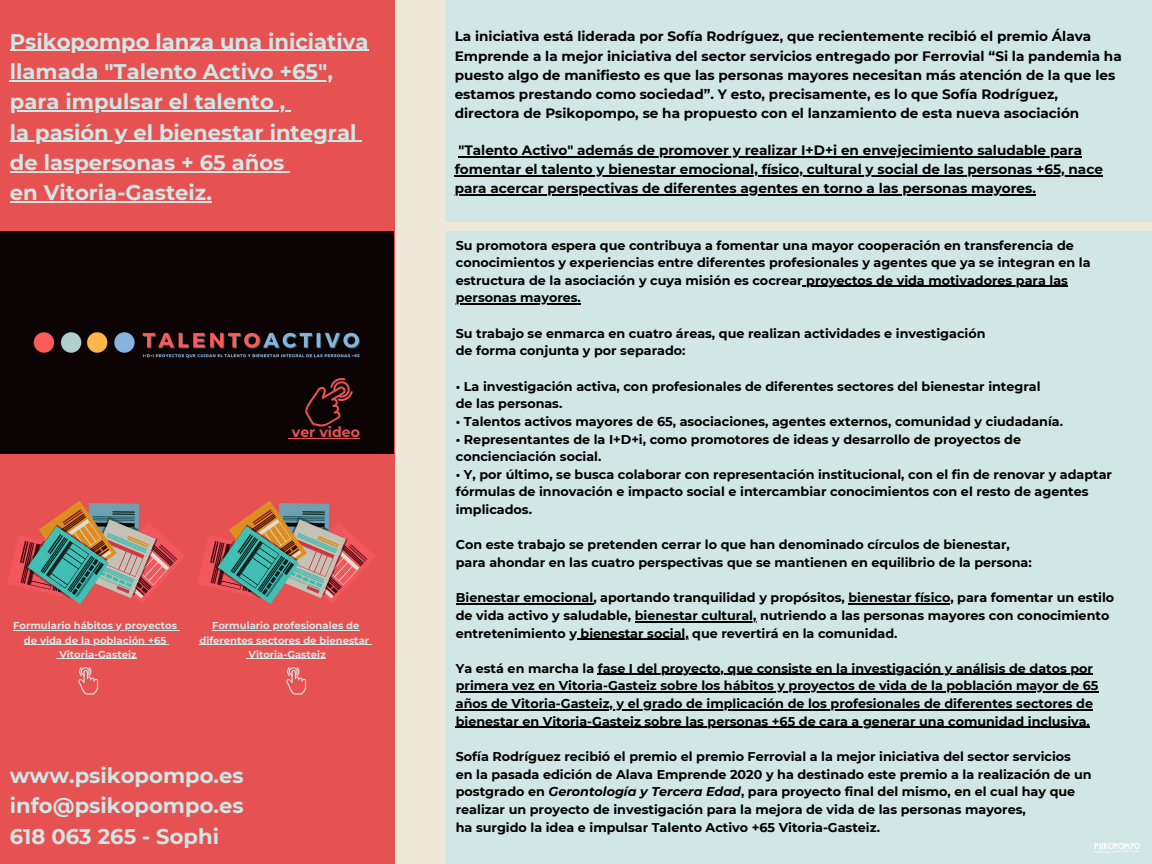
<style>
.page{position:relative;width:1152px;height:864px;background:#efe7d8}
.page>*{position:absolute;margin:0;border:0;box-sizing:border-box;transform-origin:0 0}
.t1{font:700 21.15px/30.3px "Montserrat";color:#d0e7e6}
.t2{font:700 14.1px "Montserrat";color:#e65252}
.t3{font:700 13.65px/19.2px "Montserrat";color:#000}
.t4{font:700 12.75px/17.7px "Montserrat";color:#000}
.t5{font:700 10.05px/14.4px "Montserrat";color:#d0e7e6;text-align:center}
.s1{font-style:italic}
</style>
<div class="page">
<div style="left:0;top:0;width:394px;height:864px;background:#e65252"></div>
<div style="left:445px;top:55px;width:707px;height:166px;background:#d0e7e6"></div>
<div style="left:445px;top:0;width:707px;height:65px;background:#d0e7e6"></div>
<div style="left:445px;top:232px;width:707px;height:632px;background:#d0e7e6"></div>
<hr style="left:803px;top:286px;width:265px;height:1px;background:#000">
<hr style="left:456px;top:304px;width:125px;height:1px;background:#000">
<hr style="left:456px;top:603px;width:137px;height:1px;background:#000">
<hr style="left:848px;top:603px;width:102px;height:1px;background:#000">
<hr style="left:635px;top:621px;width:121px;height:1px;background:#000">
<hr style="left:577px;top:639px;width:112px;height:1px;background:#000">
<hr style="left:598px;top:674px;width:495px;height:1px;background:#000">
<hr style="left:456px;top:692px;width:642px;height:1px;background:#000">
<hr style="left:456px;top:709px;width:637px;height:1px;background:#000">
<hr style="left:456px;top:727px;width:634px;height:1px;background:#000">
<img style="left:1094px;top:843px;width:46px;height:10px">
<div style="left:0;top:232px;width:394px;height:221px;background:#0c0404"></div>
<hr style="left:459px;top:156px;width:623px;height:1px;background:#000">
<hr style="left:455px;top:175px;width:648px;height:1px;background:#000">
<hr style="left:455px;top:194px;width:581px;height:2px;background:#000">
<svg style="left:298px;top:374px;width:59px;height:58px;background:#290e0e"></svg>
<svg style="left:8px;top:501px;width:177px;height:103px"></svg>
<hr style="left:10px;top:50px;width:358px;height:1px;background:#d0e7e6">
<hr style="left:10px;top:80px;width:323px;height:1px;background:#d0e7e6">
<hr style="left:10px;top:110px;width:275px;height:2px;background:#d0e7e6">
<svg style="left:285px;top:110px;width:6px;height:2px"></svg>
<hr style="left:10px;top:141px;width:346px;height:1px;background:#d0e7e6">
<hr style="left:10px;top:171px;width:274px;height:1px;background:#d0e7e6">
<hr style="left:10px;top:202px;width:202px;height:1px;background:#d0e7e6">
<hr style="left:292px;top:438px;width:68px;height:1px;background:#e65252">
<svg style="left:198px;top:501px;width:177px;height:103px"></svg>
<hr style="left:13px;top:630px;width:164px;height:1px;background:#d0e7e6">
<hr style="left:24px;top:644px;width:142px;height:1px;background:#d0e7e6">
<hr style="left:59px;top:659px;width:78px;height:1px;background:#d0e7e6">
<hr style="left:212px;top:630px;width:147px;height:1px;background:#d0e7e6">
<hr style="left:199px;top:644px;width:170px;height:1px;background:#d0e7e6">
<hr style="left:249px;top:659px;width:77px;height:1px;background:#d0e7e6">
<svg style="left:78px;top:667px;width:20px;height:28px"></svg>
<svg style="left:286px;top:667px;width:20px;height:28px"></svg>
<p class="t1" style="left:10px;top:26px;width:360px">Psikopompo lanza una iniciativa llamada "Talento Activo +65", para impulsar el talento ,</p>
<p class="t1" style="left:10px;top:117px;width:348px">la pasión y el bienestar integral</p>
<p class="t1" style="left:10px;top:147px;width:276px">de laspersonas + 65 años</p>
<p class="t1" style="left:10px;top:178px;width:203px">en Vitoria-Gasteiz.</p>
<p class="t2" style="left:292px;top:423px;width:70px">ver video</p>
<p class="t5" style="left:13px;top:618px;width:165px">Formulario hábitos y proyectos</p>
<p class="t5" style="left:24px;top:633px;width:144px">de vida de la población +65</p>
<p class="t5" style="left:59px;top:647px;width:79px">Vitoria-Gasteiz</p>
<p class="t5" style="left:199px;top:618px;width:171px">Formulario profesionales de diferentes sectores de bienestar</p>
<p class="t5" style="left:249px;top:647px;width:79px">Vitoria-Gasteiz</p>
<p class="t1" style="left:10px;top:760px;width:235px">www.psikopompo.es</p>
<p class="t1" style="left:10px;top:791px;width:235px">info@psikopompo.es</p>
<p class="t1" style="left:10px;top:821px;width:211px">618 063 265 - Sophi</p>
<p class="t3" style="left:455px;top:27px;width:669px">La iniciativa está liderada por Sofía Rodríguez, que recientemente recibió el premio Álava Emprende a la mejor iniciativa del sector servicios entregado por Ferrovial “Si la pandemia ha puesto algo de manifiesto es que las personas mayores necesitan más atención de la que les estamos prestando como sociedad”. Y esto, precisamente, es lo que Sofía Rodríguez, directora de Psikopompo, se ha propuesto con el lanzamiento de esta nueva asociación</p>
<p class="t3" style="left:455px;top:141px;width:650px">"Talento Activo" además de promover y realizar I+D+i en envejecimiento saludable para fomentar el talento y bienestar emocional, físico, cultural y social de las personas +65, nace para acercar perspectivas de diferentes agentes en torno a las personas mayores.</p>
<p class="t4" style="left:456px;top:236px;width:636px">Su promotora espera que contribuya a fomentar una mayor cooperación en transferencia de conocimientos y experiencias entre diferentes profesionales y agentes que ya se integran en la estructura de la asociación y cuya misión es cocrear proyectos de vida motivadores para las personas mayores.</p>
<p class="t4" style="left:456px;top:324px;width:531px">Su trabajo se enmarca en cuatro áreas, que realizan actividades e investigación</p>
<p class="t4" style="left:456px;top:342px;width:231px">de forma conjunta y por separado:</p>
<p class="t4" style="left:456px;top:377px;width:586px">• La investigación activa, con profesionales de diferentes sectores del bienestar integral</p>
<p class="t4" style="left:456px;top:395px;width:108px">de las personas.</p>
<p class="t4" style="left:456px;top:413px;width:609px">• Talentos activos mayores de 65, asociaciones, agentes externos, comunidad y ciudadanía.</p>
<p class="t4" style="left:456px;top:430px;width:567px">• Representantes de la I+D+i, como promotores de ideas y desarrollo de proyectos de</p>
<p class="t4" style="left:456px;top:448px;width:147px">concienciación social.</p>
<p class="t4" style="left:456px;top:465px;width:658px">• Y, por último, se busca colaborar con representación institucional, con el fin de renovar y adaptar fórmulas de innovación e impacto social e intercambiar conocimientos con el resto de agentes implicados.</p>
<p class="t4" style="left:456px;top:536px;width:556px">Con este trabajo se pretenden cerrar lo que han denominado círculos de bienestar,</p>
<p class="t4" style="left:456px;top:554px;width:577px">para ahondar en las cuatro perspectivas que se mantienen en equilibrio de la persona:</p>
<p class="t4" style="left:456px;top:589px;width:660px">Bienestar emocional, aportando tranquilidad y propósitos, bienestar físico, para fomentar un estilo</p>
<p class="t4" style="left:456px;top:607px;width:655px">de vida activo y saludable, bienestar cultural, nutriendo a las personas mayores con conocimiento</p>
<p class="t4" style="left:456px;top:624px;width:443px">entretenimiento y bienestar social, que revertirá en la comunidad.</p>
<p class="t4" style="left:456px;top:659px;width:644px">Ya está en marcha la fase I del proyecto, que consiste en la investigación y análisis de datos por primera vez en Vitoria-Gasteiz sobre los hábitos y proyectos de vida de la población mayor de 65 años de Vitoria-Gasteiz, y el grado de implicación de los profesionales de diferentes sectores de bienestar en Vitoria-Gasteiz sobre las personas +65 de cara a generar una comunidad inclusiva.</p>
<p class="t4" style="left:456px;top:748px;width:617px">Sofía Rodríguez recibió el premio el premio Ferrovial a la mejor iniciativa del sector servicios</p>
<p class="t4" style="left:456px;top:765px;width:637px">en la pasada edición de Alava Emprende 2020 y ha destinado este premio a la realización de un postgrado en <span class="s1">Gerontología y Tercera Edad</span>, para proyecto final del mismo, en el cual hay que realizar un proyecto de investigación para la mejora de vida de las personas mayores,</p>
<p class="t4" style="left:456px;top:818px;width:426px">ha surgido la idea e impulsar Talento Activo +65 Vitoria-Gasteiz.</p>
</div>
